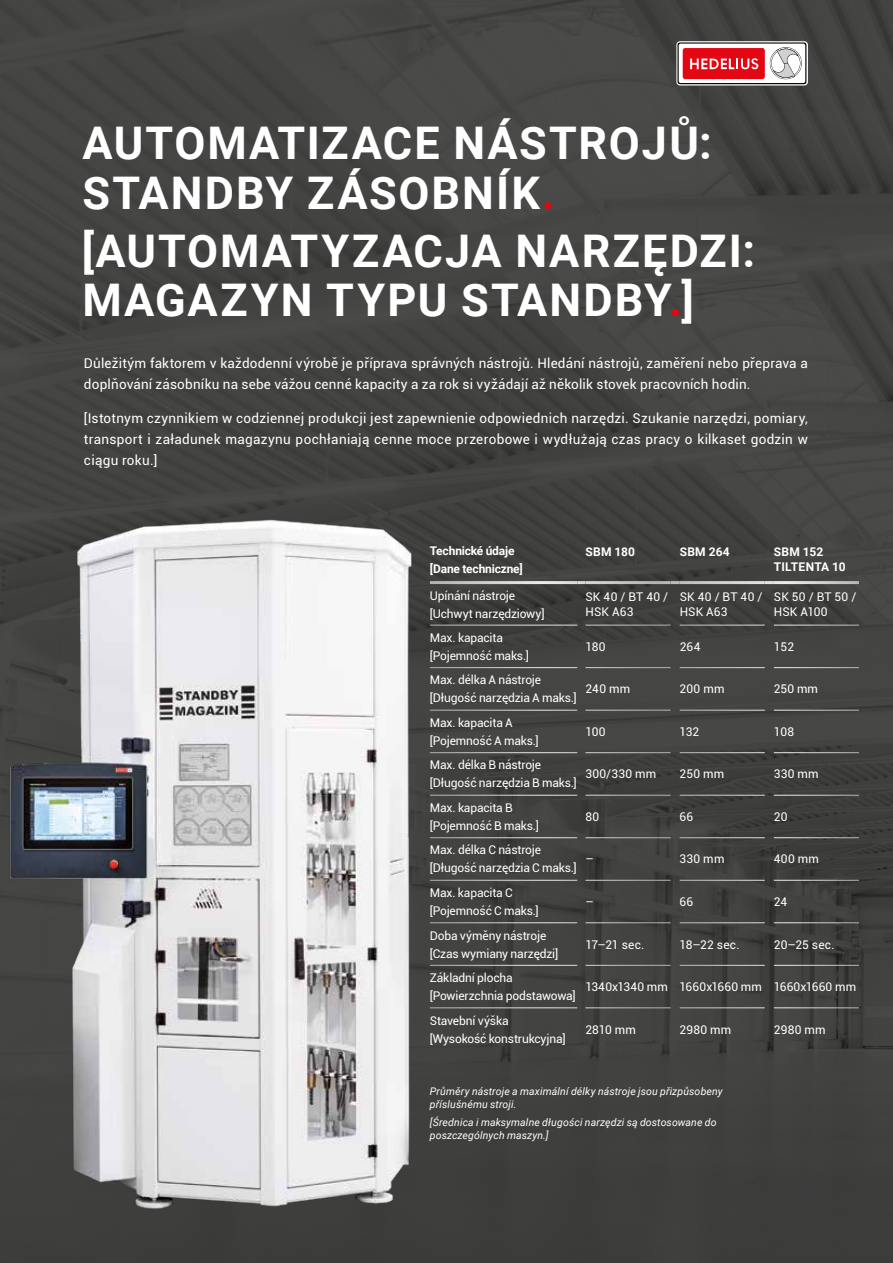
<style>
.page{position:relative;width:893px;height:1263px;background:#424241}
.page>*{position:absolute;margin:0;border:0;box-sizing:border-box;transform-origin:0 0}
.t1{font:700 45px/49.5px "Roboto";letter-spacing:.045em;color:#fff}
.t2{font:13.5px/21px "Roboto";letter-spacing:.015em;color:#fff}
.t3{font:12px/18px "Roboto";letter-spacing:-.01em;color:#fff}
.t4{font:12px/15px "Roboto";letter-spacing:.015em;color:#fff}
.t5{font:700 12px/18px "Roboto";letter-spacing:-.01em;color:#fff}
.t6{font:12px "Roboto";letter-spacing:.01em;color:#fff}
.t7{font:700 12px/15px "Roboto";letter-spacing:.015em;color:#fff}
.t8{font:italic 10.5px/13.5px "Roboto";letter-spacing:.01em;color:#fff}
.s1{color:#e30613}
</style>
<div class="page">
<img style="left:0;top:447px;width:436px;height:762px">
<img style="left:892px;top:361px;width:1px;height:41px">
<hr style="left:430px;top:625px;width:147px;height:1px;background:#fff">
<hr style="left:585px;top:625px;width:85px;height:1px;background:#fff">
<hr style="left:680px;top:625px;width:85px;height:1px;background:#fff">
<hr style="left:774px;top:625px;width:85px;height:1px;background:#fff">
<hr style="left:430px;top:667px;width:147px;height:1px;background:#fff">
<hr style="left:585px;top:667px;width:85px;height:1px;background:#fff">
<hr style="left:680px;top:667px;width:85px;height:1px;background:#fff">
<hr style="left:774px;top:667px;width:85px;height:1px;background:#fff">
<hr style="left:430px;top:710px;width:147px;height:1px;background:#fff">
<hr style="left:585px;top:710px;width:85px;height:1px;background:#fff">
<hr style="left:680px;top:710px;width:85px;height:1px;background:#fff">
<hr style="left:774px;top:710px;width:85px;height:1px;background:#fff">
<hr style="left:430px;top:752px;width:147px;height:1px;background:#fff">
<hr style="left:585px;top:752px;width:85px;height:1px;background:#fff">
<hr style="left:680px;top:752px;width:85px;height:1px;background:#fff">
<hr style="left:774px;top:752px;width:85px;height:1px;background:#fff">
<hr style="left:430px;top:795px;width:147px;height:1px;background:#fff">
<hr style="left:585px;top:795px;width:85px;height:1px;background:#fff">
<hr style="left:680px;top:795px;width:85px;height:1px;background:#fff">
<hr style="left:774px;top:795px;width:85px;height:1px;background:#fff">
<hr style="left:430px;top:837px;width:147px;height:1px;background:#fff">
<hr style="left:585px;top:837px;width:85px;height:1px;background:#fff">
<hr style="left:680px;top:837px;width:85px;height:1px;background:#fff">
<hr style="left:774px;top:837px;width:85px;height:1px;background:#fff">
<hr style="left:430px;top:880px;width:147px;height:1px;background:#fff">
<hr style="left:585px;top:880px;width:85px;height:1px;background:#fff">
<hr style="left:680px;top:880px;width:85px;height:1px;background:#fff">
<hr style="left:774px;top:880px;width:85px;height:1px;background:#fff">
<hr style="left:430px;top:922px;width:147px;height:1px;background:#fff">
<hr style="left:585px;top:922px;width:85px;height:1px;background:#fff">
<hr style="left:680px;top:922px;width:85px;height:1px;background:#fff">
<hr style="left:774px;top:922px;width:85px;height:1px;background:#fff">
<hr style="left:430px;top:965px;width:147px;height:1px;background:#fff">
<hr style="left:585px;top:965px;width:85px;height:1px;background:#fff">
<hr style="left:680px;top:965px;width:85px;height:1px;background:#fff">
<hr style="left:774px;top:965px;width:85px;height:1px;background:#fff">
<hr style="left:430px;top:1007px;width:147px;height:1px;background:#fff">
<hr style="left:585px;top:1007px;width:85px;height:1px;background:#fff">
<hr style="left:680px;top:1007px;width:85px;height:1px;background:#fff">
<hr style="left:774px;top:1007px;width:85px;height:1px;background:#fff">
<hr style="left:430px;top:581px;width:147px;height:3px;background:#fff">
<svg style="left:577px;top:581px;width:8px;height:3px"></svg>
<svg style="left:670px;top:581px;width:10px;height:3px"></svg>
<hr style="left:585px;top:581px;width:85px;height:3px;background:#fff">
<hr style="left:680px;top:581px;width:85px;height:3px;background:#fff">
<svg style="left:765px;top:581px;width:9px;height:3px"></svg>
<hr style="left:774px;top:581px;width:85px;height:3px;background:#fff">
<div style="left:0;top:0;width:893px;height:111px;background:#4a4a49"></div>
<div style="left:676px;top:41px;width:132px;height:44px;border:3px solid #fff;border-radius:2px"></div>
<svg style="left:677px;top:42px;width:129px;height:42px"></svg>
<h1 class="t1" style="left:83px;top:117px;width:631px">AUTOMATIZACE NÁSTROJŮ:<br>STANDBY ZÁSOBNÍK<span class="s1">.</span></h1>
<h1 class="t1" style="left:82px;top:224px;width:675px">[AUTOMATYZACJA NARZĘDZI:<br>MAGAZYN TYPU STANDBY<span class="s1">.</span>]</h1>
<p class="t2" style="left:84px;top:353px;width:725px">Důležitým faktorem v každodenní výrobě je příprava správných nástrojů. Hledání nástrojů, zaměření nebo přeprava a doplňování zásobníku na sebe vážou cenné kapacity a za rok si vyžádají až několik stovek pracovních hodin.</p>
<p class="t2" style="left:84px;top:407px;width:725px;text-align:justify">[Istotnym czynnikiem w codziennej produkcji jest zapewnienie odpowiednich narzędzi. Szukanie narzędzi, pomiary, transport i załadunek magazynu pochłaniają cenne moce przerobowe i wydłużają czas pracy o kilkaset godzin w ciągu roku.]</p>
<p class="t5" style="left:430px;top:541px;width:95px">Technické údaje [Dane techniczne]</p>
<p class="t5" style="left:585px;top:542px;width:51px">SBM 180</p>
<p class="t5" style="left:680px;top:542px;width:52px">SBM 264</p>
<p class="t7" style="left:774px;top:544px;width:73px">SBM 152<br>TILTENTA 10</p>
<p class="t3" style="left:430px;top:586px;width:116px">Upínání nástroje [Uchwyt narzędziowy]</p>
<p class="t4" style="left:585px;top:589px;width:84px">SK 40 / BT 40 /<br>HSK A63</p>
<p class="t4" style="left:680px;top:589px;width:84px">SK 40 / BT 40 /<br>HSK A63</p>
<p class="t4" style="left:774px;top:589px;width:84px">SK 50 / BT 50 /<br>HSK A100</p>
<p class="t3" style="left:430px;top:628px;width:101px">Max. kapacita [Pojemność maks.]</p>
<p class="t3" style="left:585px;top:637px;width:21px">180</p>
<p class="t3" style="left:680px;top:637px;width:22px">264</p>
<p class="t3" style="left:774px;top:637px;width:22px">152</p>
<p class="t3" style="left:430px;top:671px;width:148px">Max. délka A nástroje [Długość narzędzia A maks.]</p>
<p class="t3" style="left:585px;top:680px;width:46px">240 mm</p>
<p class="t3" style="left:680px;top:680px;width:46px">200 mm</p>
<p class="t3" style="left:774px;top:680px;width:46px">250 mm</p>
<p class="t3" style="left:430px;top:713px;width:111px">Max. kapacita A [Pojemność A maks.]</p>
<p class="t3" style="left:585px;top:722px;width:22px">100</p>
<p class="t3" style="left:680px;top:722px;width:21px">132</p>
<p class="t3" style="left:774px;top:722px;width:22px">108</p>
<p class="t3" style="left:430px;top:756px;width:149px">Max. délka B nástroje [Długość narzędzia B maks.]</p>
<p class="t3" style="left:585px;top:765px;width:72px">300/330 mm</p>
<p class="t3" style="left:680px;top:765px;width:46px">250 mm</p>
<p class="t3" style="left:774px;top:765px;width:46px">330 mm</p>
<p class="t3" style="left:430px;top:798px;width:111px">Max. kapacita B [Pojemność B maks.]</p>
<p class="t3" style="left:585px;top:807px;width:15px">80</p>
<p class="t3" style="left:680px;top:807px;width:15px">66</p>
<p class="t3" style="left:774px;top:807px;width:15px">20</p>
<p class="t3" style="left:430px;top:841px;width:149px">Max. délka C nástroje [Długość narzędzia C maks.]</p>
<p class="t3" style="left:585px;top:850px;width:10px">–</p>
<p class="t3" style="left:680px;top:850px;width:46px">330 mm</p>
<p class="t3" style="left:774px;top:850px;width:47px">400 mm</p>
<p class="t3" style="left:430px;top:883px;width:111px">Max. kapacita C [Pojemność C maks.]</p>
<p class="t3" style="left:585px;top:892px;width:10px">–</p>
<p class="t3" style="left:680px;top:892px;width:15px">66</p>
<p class="t3" style="left:774px;top:892px;width:15px">24</p>
<p class="t3" style="left:430px;top:926px;width:130px">Doba výměny nástroje [Czas wymiany narzędzi]</p>
<p class="t3" style="left:585px;top:935px;width:61px">17–21 sec.</p>
<p class="t3" style="left:680px;top:935px;width:62px">18–22 sec.</p>
<p class="t3" style="left:774px;top:935px;width:62px">20–25 sec.</p>
<p class="t3" style="left:430px;top:968px;width:147px">Základní plocha [Powierzchnia podstawowa]</p>
<p class="t6" style="left:585px;top:978px;width:272px">1340x1340 mm 1660x1660 mm 1660x1660 mm</p>
<p class="t3" style="left:430px;top:1011px;width:137px">Stavební výška [Wysokość konstrukcyjna]</p>
<p class="t3" style="left:585px;top:1020px;width:52px">2810 mm</p>
<p class="t3" style="left:679px;top:1020px;width:53px">2980 mm</p>
<p class="t3" style="left:774px;top:1020px;width:53px">2980 mm</p>
<p class="t8" style="left:430px;top:1084px;width:294px">Průměry nástroje a maximální délky nástroje jsou přizpůsobeny příslušnému stroji.</p>
<p class="t8" style="left:430px;top:1115px;width:288px">[Średnica i maksymalne długości narzędzi są dostosowane do poszczególnych maszyn.]</p>
</div>
